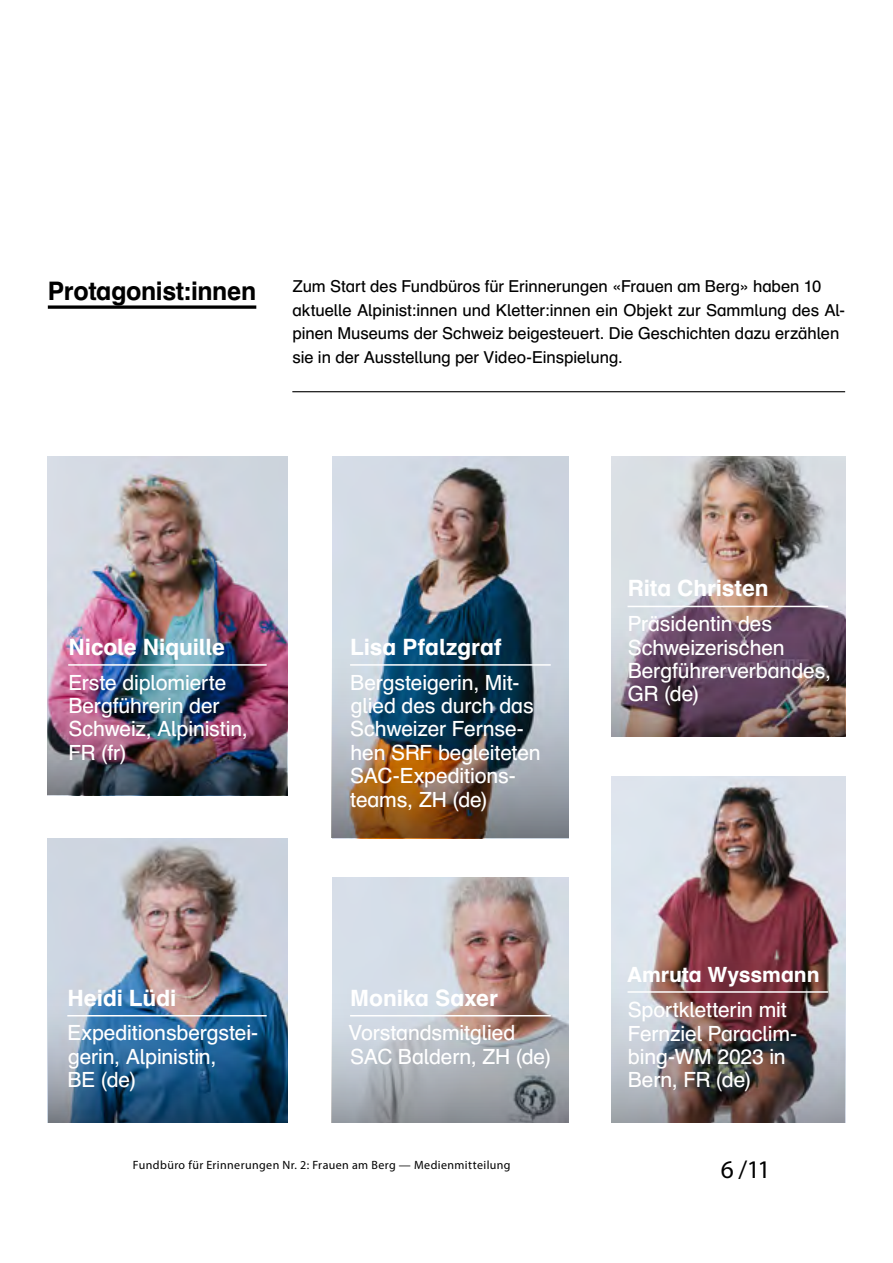
<style>
.page{position:relative;width:893px;height:1263px;background:#fff}
.page>*{position:absolute;margin:0;border:0;box-sizing:border-box;transform-origin:0 0}
.t1{font:700 25.5px "Schulbuch Nord Pro";letter-spacing:-.015em;color:#000}
.t2{font:25.5px "Myriad Pro";color:#000}
.t3{font:700 22.5px "Schulbuch Nord Pro";letter-spacing:-.005em;color:#fff}
.t4{font:21px/23.4px "Schulbuch Nord Pro";letter-spacing:-.005em;color:#fff}
.t5{font:700 21px "Schulbuch Nord Pro";letter-spacing:-.005em;color:#fff}
.t6{font:16.5px/23.4px "Schulbuch Nord Pro";letter-spacing:-.005em;color:#000}
.t7{font:12px "Myriad Pro";letter-spacing:.035em;color:#000}
</style>
<div class="page">
<img style="left:48px;top:456px;width:239px;height:174px">
<img style="left:332px;top:456px;width:237px;height:174px">
<img style="left:48px;top:630px;width:239px;height:165px">
<img style="left:332px;top:630px;width:237px;height:208px">
<hr style="left:68px;top:664px;width:199px;height:2px;background:#fff">
<hr style="left:350px;top:664px;width:201px;height:2px;background:#fff">
<hr style="left:292px;top:391px;width:553px;height:1px;background:#000">
<svg style="left:48px;top:305px;width:208px;height:4px"></svg>
<img style="left:611px;top:456px;width:234px;height:137px">
<img style="left:611px;top:593px;width:234px;height:144px">
<hr style="left:627px;top:606px;width:201px;height:1px;background:#fff">
<img style="left:611px;top:777px;width:234px;height:168px">
<img style="left:611px;top:945px;width:234px;height:178px">
<hr style="left:627px;top:991px;width:201px;height:2px;background:#fff">
<img style="left:48px;top:838px;width:239px;height:142px">
<img style="left:48px;top:980px;width:239px;height:143px">
<hr style="left:67px;top:1015px;width:200px;height:1px;background:#fff">
<img style="left:332px;top:877px;width:237px;height:102px">
<svg style="left:332px;top:979px;width:237px;height:144px;background:#adadb2"></svg>
<hr style="left:350px;top:1015px;width:201px;height:1px;background:#fff">
<p class="t1" style="left:48px;top:273px;width:210px">Protagonist:innen</p>
<p class="t6" style="left:292px;top:275px;width:554px">Zum Start des Fundbüros für Erinnerungen «Frauen am Berg» haben 10 aktuelle Alpinist:innen und Kletter:innen ein Objekt zur Sammlung des Al&shy;pinen Museums der Schweiz beigesteuert. Die Geschichten dazu erzählen sie in der Ausstellung per Video-Einspielung.</p>
<p class="t3" style="left:68px;top:631px;width:158px">Nicole Niquille</p>
<p class="t4" style="left:68px;top:670px;width:181px">Erste diplomierte<br>Bergführerin der<br>Schweiz, Alpinistin,<br>FR (fr)</p>
<p class="t3" style="left:67px;top:982px;width:110px">Heidi Lüdi</p>
<p class="t4" style="left:68px;top:1021px;width:192px">Expeditionsbergstei&shy;gerin, Alpinistin,<br>BE (de)</p>
<p class="t3" style="left:350px;top:631px;width:153px">Lisa Pfalzgraf</p>
<p class="t4" style="left:350px;top:670px;width:192px">Bergsteigerin, Mit&shy;glied des durch das<br>Schweizer Fernse&shy;hen SRF begleiteten<br>SAC-Expeditions&shy;teams, ZH (de)</p>
<p class="t3" style="left:350px;top:982px;width:149px">Monika Saxer</p>
<p class="t4" style="left:348px;top:1021px;width:204px">Vorstandsmitglied<br>SAC Baldern, ZH (de)</p>
<p class="t3" style="left:628px;top:573px;width:143px">Rita Christen</p>
<p class="t4" style="left:628px;top:612px;width:205px">Präsidentin des<br>Schweizerischen<br>Bergführerverbandes,<br>GR (de)</p>
<p class="t5" style="left:627px;top:960px;width:194px">Amruta Wyssmann</p>
<p class="t4" style="left:628px;top:998px;width:171px">Sportkletterin mit<br>Fernziel Paraclim&shy;bing-WM 2023 in<br>Bern, FR (de)</p>
<p class="t7" style="left:133px;top:1158px;width:379px">Fundbüro für Erinnerungen Nr. 2: Frauen am Berg — Medienmitteilung</p>
<p class="t2" style="left:721px;top:1153px;width:51px">6 /11</p>
</div>
